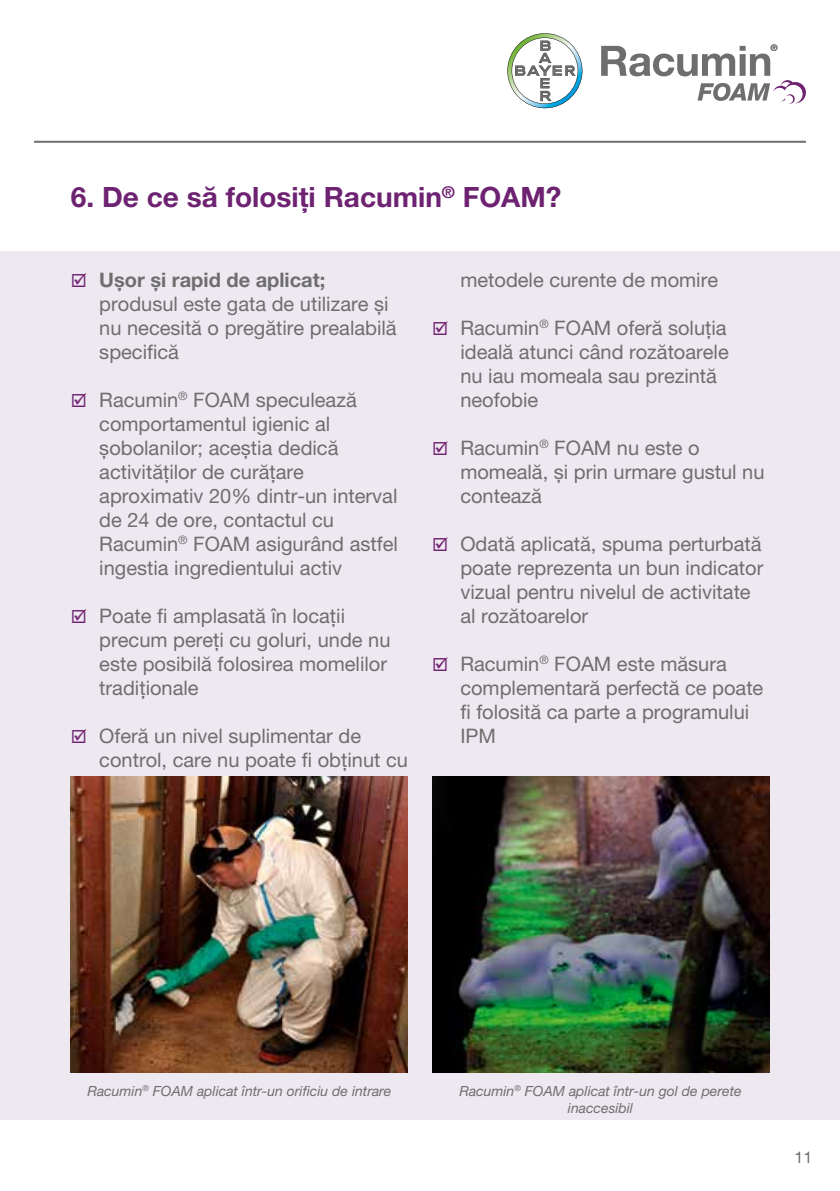
<style>
.page{position:relative;width:840px;height:1191px;background:#fff}
.page>*{position:absolute;margin:0;border:0;box-sizing:border-box;transform-origin:0 0}
.t1{font:700 28px "Helvetica Neue LT Pro";color:#6e2272}
.t2{font:20px/24px "Helvetica Neue LT Pro";color:#6e6e6e}
.t3{font:16px "Helvetica Neue LT Pro";color:#6e6e6e}
.t4{font:italic 14px/16.8px "Helvetica Neue LT Pro";color:#6e6e6e;text-align:center}
.s1{color:#6e2272}
.s2{font-weight:700}
</style>
<div class="page">
<div style="left:0;top:251px;width:839px;height:869px;background:#eee8f1"></div>
<img style="left:71px;top:776px;width:337px;height:296px">
<img style="left:432px;top:776px;width:336px;height:296px">
<hr style="left:34px;top:141px;width:771px;height:2px;background:#6e6e6e">
<svg style="left:507px;top:33px;width:75px;height:75px"></svg>
<svg style="left:601px;top:44px;width:204px;height:60px"></svg>
<h1 class="t1" style="left:71px;top:180px;width:491px">6. De ce să folosiți Racumin<sup>®</sup> FOAM?</h1>
<p class="t2" style="left:99px;top:267px;width:299px;text-indent:-28px"><span class="s1">☑</span> <span class="s2">Ușor și rapid de aplicat; </span>produsul este gata de utilizare și nu necesită o pregătire prealabilă specifică</p>
<p class="t2" style="left:99px;top:387px;width:300px;text-indent:-28px"><span class="s1">☑</span> Racumin<sup>®</sup> FOAM speculează comportamentul igienic al șobolanilor; aceștia dedică activităților de curățare aproximativ 20% dintr-un interval de 24 de ore, contactul cu<br>Racumin<sup>®</sup> FOAM asigurând astfel ingestia ingredientului activ</p>
<p class="t2" style="left:99px;top:603px;width:292px;text-indent:-28px"><span class="s1">☑</span> Poate fi amplasată în locații precum pereți cu goluri, unde nu este posibilă folosirea momelilor tradiționale</p>
<p class="t2" style="left:99px;top:723px;width:310px;text-indent:-28px"><span class="s1">☑</span> Oferă un nivel suplimentar de control, care nu poate fi obținut cu</p>
<p class="t2" style="left:460px;top:267px;width:259px">metodele curente de momire</p>
<p class="t2" style="left:460px;top:315px;width:270px;text-indent:-28px"><span class="s1">☑</span> Racumin<sup>®</sup> FOAM oferă soluția ideală atunci când rozătoarele nu iau momeala sau prezintă neofobie</p>
<p class="t2" style="left:460px;top:435px;width:305px;text-indent:-28px"><span class="s1">☑</span> Racumin<sup>®</sup> FOAM nu este o momeală, și prin urmare gustul nu contează</p>
<p class="t2" style="left:460px;top:531px;width:304px;text-indent:-28px"><span class="s1">☑</span> Odată aplicată, spuma perturbată poate reprezenta un bun indicator vizual pentru nivelul de activitate al rozătoarelor</p>
<p class="t2" style="left:460px;top:651px;width:304px;text-indent:-28px"><span class="s1">☑</span> Racumin<sup>®</sup> FOAM este măsura complementară perfectă ce poate fi folosită ca parte a programului<br>IPM</p>
<p class="t4" style="left:87px;top:1082px;width:305px">Racumin<sup>®</sup> FOAM aplicat într-un orificiu de intrare</p>
<p class="t4" style="left:459px;top:1082px;width:283px">Racumin<sup>®</sup> FOAM aplicat într-un gol de perete inaccesibil</p>
<p class="t3" style="left:794px;top:1147px;width:19px">11</p>
</div>
